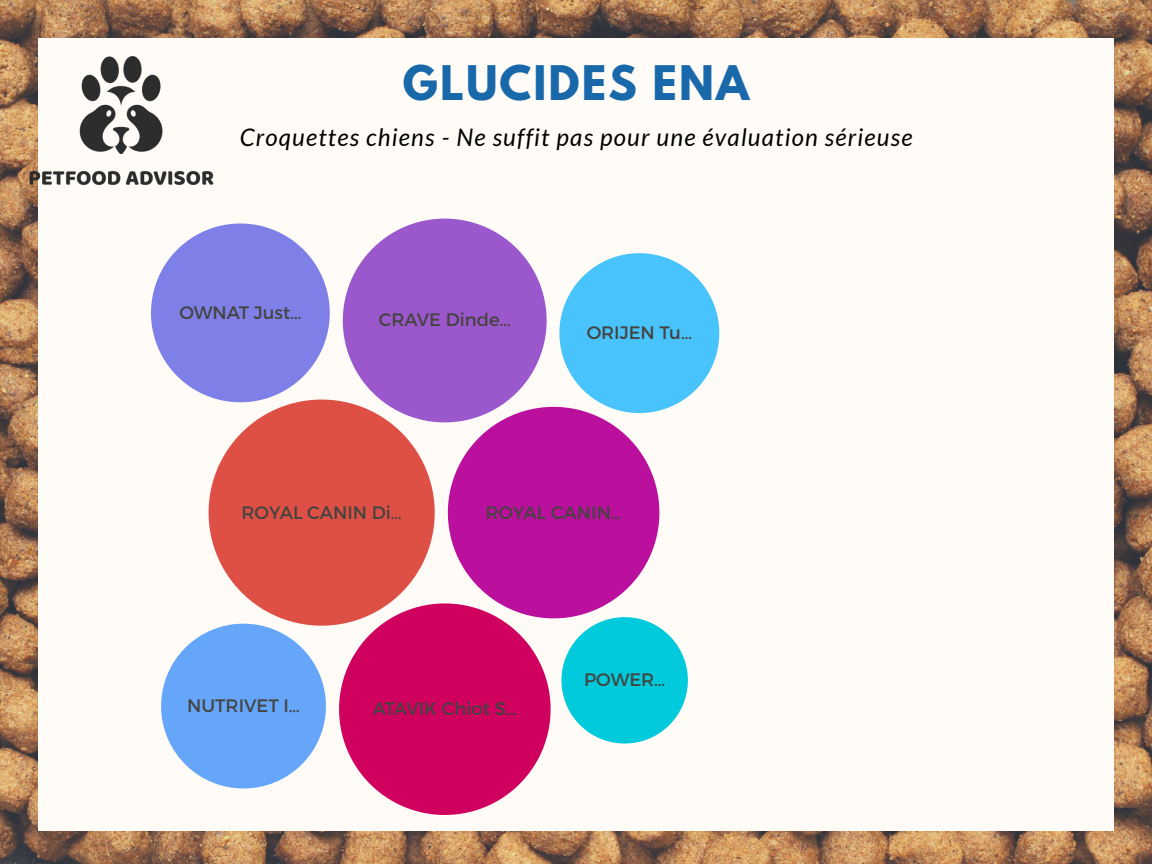
<style>
.page{position:relative;width:1152px;height:864px;background:#fff}
.page>*{position:absolute;margin:0;border:0;box-sizing:border-box;transform-origin:0 0}
.t1{font:700 42.3px "League Spartan";letter-spacing:.05em;color:#1868aa}
.t2{font:italic 24.15px "Lato";letter-spacing:.05em;color:#000}
.t3{font:18px "Montserrat";color:#444440}
</style>
<div class="page">
<img style="left:0;top:0;width:1152px;height:864px">
<div style="left:38px;top:38px;width:1076px;height:792px;background:#fffcf8"></div>
<svg style="left:209px;top:400px;width:226px;height:226px;fill:#de4f45"></svg>
<svg style="left:448px;top:407px;width:211px;height:211px;fill:#bb109d"></svg>
<svg style="left:339px;top:603px;width:212px;height:212px;fill:#d0005f"></svg>
<svg style="left:343px;top:219px;width:204px;height:203px;fill:#9b57cc"></svg>
<svg style="left:151px;top:242px;width:179px;height:160px"></svg>
<svg style="left:161px;top:624px;width:165px;height:164px"></svg>
<svg style="left:559px;top:253px;width:160px;height:160px"></svg>
<svg style="left:561px;top:617px;width:127px;height:127px"></svg>
<img style="left:0;top:0;width:317px;height:242px">
<p class="t1" style="left:403px;top:62px;width:348px">GLUCIDES ENA</p>
<p class="t2" style="left:240px;top:122px;width:674px">Croquettes chiens - Ne suffit pas pour une évaluation sérieuse</p>
<p class="t3" style="left:179px;top:301px;width:124px">OWNAT Just…</p>
<p class="t3" style="left:379px;top:308px;width:133px">CRAVE Dinde…</p>
<p class="t3" style="left:587px;top:321px;width:107px">ORIJEN Tu…</p>
<p class="t3" style="left:242px;top:500px;width:162px">ROYAL CANIN Di…</p>
<p class="t3" style="left:485px;top:500px;width:138px">ROYAL CANIN…</p>
<p class="t3" style="left:187px;top:694px;width:114px">NUTRIVET I…</p>
<p class="t3" style="left:373px;top:697px;width:146px">ATAVIK Chiot S…</p>
<p class="t3" style="left:584px;top:668px;width:83px">POWER…</p>
</div>
